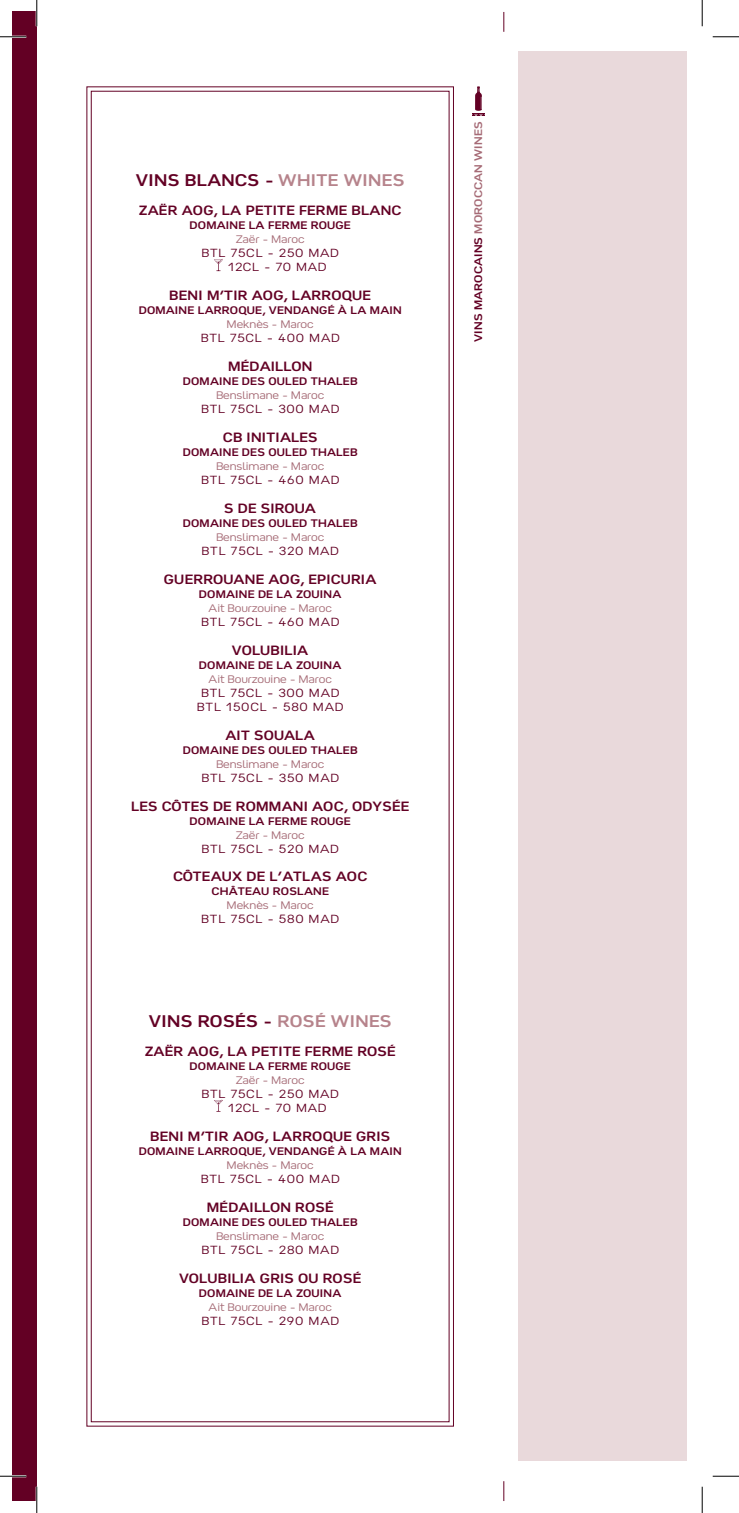
<style>
.page{position:relative;width:739px;height:1513px;background:#fff}
.page>*{position:absolute;margin:0;border:0;box-sizing:border-box;transform-origin:0 0}
.t1{font:17.5px "Happiness V TTF";letter-spacing:.025em;color:#630024}
.t2{font:14px "Happiness V TTF";letter-spacing:.025em;color:#630024}
.t3{font:14px "Happiness V TTF";letter-spacing:.005em;color:#630024}
.t4{font:300 12.25px/14px "Happiness V";letter-spacing:.075em;color:#630024}
.t5{font:11.38px "Happiness V TTF";letter-spacing:.025em;color:#630024}
.t6{font:300 11.38px "Happiness V";color:#a66b76}
.s1{color:#b6838b}
.s2{color:#a66b76}
</style>
<div class="page">
<div style="left:518px;top:52px;width:169px;height:1408px;background:#e9d9db"></div>
<div style="left:12px;top:12px;width:25px;height:1488px;background:#630024"></div>
<svg style="left:86px;top:86px;width:368px;height:1340px"></svg>
<svg style="left:214px;top:258px;width:9px;height:13px"></svg>
<svg style="left:214px;top:1098px;width:9px;height:13px"></svg>
<svg style="left:503px;top:12px;width:1px;height:20px"></svg>
<svg style="left:503px;top:1481px;width:1px;height:19px"></svg>
<svg style="left:472px;top:86px;width:13px;height:30px"></svg>
<hr style="left:0;top:36px;width:26px;height:2px;background:#fff">
<hr style="left:0;top:1474px;width:26px;height:2px;background:#fff">
<svg style="left:0;top:36px;width:26px;height:1px"></svg>
<svg style="left:712px;top:36px;width:26px;height:1px"></svg>
<svg style="left:0;top:1475px;width:26px;height:1px"></svg>
<svg style="left:712px;top:1475px;width:26px;height:1px"></svg>
<svg style="left:36px;top:0;width:1px;height:26px"></svg>
<svg style="left:36px;top:1486px;width:1px;height:26px"></svg>
<svg style="left:701px;top:0;width:1px;height:26px"></svg>
<svg style="left:701px;top:1486px;width:1px;height:26px"></svg>
<h1 class="t1" style="left:136px;top:169px;width:270px">VINS BLANCS - <span class="s1">WHITE WINES</span></h1>
<p class="t2" style="left:139px;top:202px;width:264px">ZAËR AOG, LA PETITE FERME BLANC</p>
<p class="t5" style="left:189px;top:218px;width:163px">DOMAINE LA FERME ROUGE</p>
<p class="t6" style="left:236px;top:232px;width:70px">Zaër - Maroc</p>
<p class="t4" style="left:228px;top:245px;width:112px;text-indent:-27px">BTL 75CL - 250 MAD<br>12CL - 70 MAD</p>
<p class="t2" style="left:169px;top:287px;width:203px">BENI M’TIR AOG, LARROQUE</p>
<p class="t5" style="left:139px;top:303px;width:264px">DOMAINE LARROQUE, VENDANGÉ À LA MAIN</p>
<p class="t6" style="left:226px;top:317px;width:88px">Meknès - Maroc</p>
<p class="t4" style="left:200px;top:330px;width:140px">BTL 75CL - 400 MAD</p>
<p class="t3" style="left:228px;top:357px;width:86px">MÉDAILLON</p>
<p class="t5" style="left:183px;top:374px;width:176px">DOMAINE DES OULED THALEB</p>
<p class="t6" style="left:216px;top:388px;width:109px">Benslimane - Maroc</p>
<p class="t4" style="left:201px;top:401px;width:140px">BTL 75CL - 300 MAD</p>
<p class="t2" style="left:223px;top:428px;width:96px">CB INITIALES</p>
<p class="t5" style="left:183px;top:445px;width:176px">DOMAINE DES OULED THALEB</p>
<p class="t6" style="left:216px;top:459px;width:109px">Benslimane - Maroc</p>
<p class="t4" style="left:201px;top:472px;width:140px">BTL 75CL - 460 MAD</p>
<p class="t2" style="left:224px;top:499px;width:93px">S DE SIROUA</p>
<p class="t5" style="left:183px;top:516px;width:176px">DOMAINE DES OULED THALEB</p>
<p class="t6" style="left:216px;top:530px;width:109px">Benslimane - Maroc</p>
<p class="t4" style="left:201px;top:543px;width:139px">BTL 75CL - 320 MAD</p>
<p class="t2" style="left:164px;top:570px;width:214px">GUERROUANE AOG, EPICURIA</p>
<p class="t5" style="left:199px;top:587px;width:144px">DOMAINE DE LA ZOUINA</p>
<p class="t6" style="left:208px;top:601px;width:125px">Ait Bourzouine - Maroc</p>
<p class="t4" style="left:201px;top:614px;width:140px">BTL 75CL - 460 MAD</p>
<p class="t2" style="left:232px;top:641px;width:78px">VOLUBILIA</p>
<p class="t5" style="left:199px;top:657px;width:144px">DOMAINE DE LA ZOUINA</p>
<p class="t6" style="left:208px;top:671px;width:125px">Ait Bourzouine - Maroc</p>
<p class="t4" style="left:197px;top:685px;width:148px;text-align:center">BTL 75CL - 300 MAD<br>BTL 150CL - 580 MAD</p>
<p class="t2" style="left:225px;top:726px;width:91px">AIT SOUALA</p>
<p class="t5" style="left:183px;top:742px;width:176px">DOMAINE DES OULED THALEB</p>
<p class="t6" style="left:216px;top:756px;width:109px">Benslimane - Maroc</p>
<p class="t4" style="left:201px;top:770px;width:139px">BTL 75CL - 350 MAD</p>
<p class="t2" style="left:131px;top:797px;width:279px">LES CÔTES DE ROMMANI AOC, ODYSÉE</p>
<p class="t5" style="left:189px;top:813px;width:163px">DOMAINE LA FERME ROUGE</p>
<p class="t6" style="left:236px;top:827px;width:70px">Zaër - Maroc</p>
<p class="t4" style="left:201px;top:840px;width:139px">BTL 75CL - 520 MAD</p>
<p class="t2" style="left:173px;top:868px;width:196px">CÔTEAUX DE L’ATLAS AOC</p>
<p class="t5" style="left:211px;top:884px;width:119px">CHÂTEAU ROSLANE</p>
<p class="t6" style="left:226px;top:898px;width:88px">Meknès - Maroc</p>
<p class="t4" style="left:201px;top:911px;width:139px">BTL 75CL - 580 MAD</p>
<h1 class="t1" style="left:149px;top:1010px;width:244px">VINS ROSÉS - <span class="s1">ROSÉ WINES</span></h1>
<p class="t2" style="left:145px;top:1042px;width:252px">ZAËR AOG, LA PETITE FERME ROSÉ</p>
<p class="t5" style="left:189px;top:1058px;width:163px">DOMAINE LA FERME ROUGE</p>
<p class="t6" style="left:236px;top:1072px;width:70px">Zaër - Maroc</p>
<p class="t4" style="left:228px;top:1086px;width:112px;text-indent:-27px">BTL 75CL - 250 MAD<br>12CL - 70 MAD</p>
<p class="t2" style="left:150px;top:1127px;width:241px">BENI M’TIR AOG, LARROQUE GRIS</p>
<p class="t5" style="left:139px;top:1143px;width:264px">DOMAINE LARROQUE, VENDANGÉ À LA MAIN</p>
<p class="t6" style="left:226px;top:1157px;width:88px">Meknès - Maroc</p>
<p class="t4" style="left:200px;top:1170px;width:140px">BTL 75CL - 400 MAD</p>
<p class="t2" style="left:207px;top:1198px;width:128px">MÉDAILLON ROSÉ</p>
<p class="t5" style="left:183px;top:1214px;width:176px">DOMAINE DES OULED THALEB</p>
<p class="t6" style="left:216px;top:1228px;width:109px">Benslimane - Maroc</p>
<p class="t4" style="left:201px;top:1241px;width:139px">BTL 75CL - 280 MAD</p>
<p class="t2" style="left:179px;top:1268px;width:183px">VOLUBILIA GRIS OU ROSÉ</p>
<p class="t5" style="left:199px;top:1285px;width:144px">DOMAINE DE LA ZOUINA</p>
<p class="t6" style="left:208px;top:1299px;width:125px">Ait Bourzouine - Maroc</p>
<p class="t4" style="left:201px;top:1312px;width:139px">BTL 75CL - 290 MAD</p>
<p class="t5" style="left:471px;top:342px;width:222px;rotate:-90deg">VINS MAROCAINS <span class="s2">MOROCCAN WINES</span></p>
</div>
